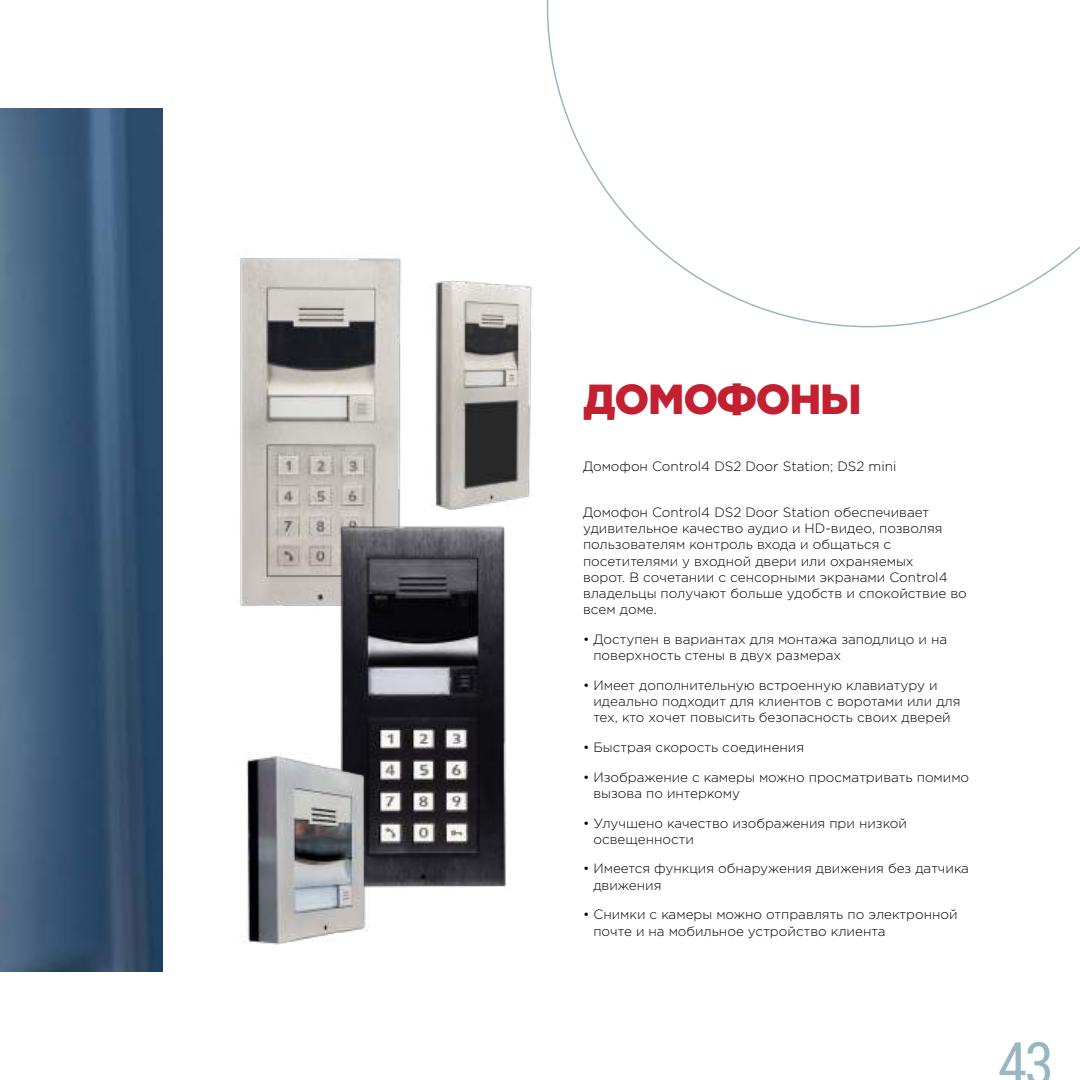
<style>
.page{position:relative;width:1080px;height:1080px;background:#fff}
.page>*{position:absolute;margin:0;border:0;box-sizing:border-box;transform-origin:0 0}
.t1{font:60px "Roboto Condensed";color:#99b7c2}
.t2{font:900 42px "Gotham Pro";letter-spacing:-.03em;color:#c32032}
.t3{font:300 13.5px/16.2px "Gotham Pro";color:#000}
</style>
<div class="page">
<img style="left:432px;top:281px;width:101px;height:229px">
<img style="left:238px;top:256px;width:164px;height:351px">
<img style="left:335px;top:522px;width:171px;height:366px">
<img style="left:244px;top:753px;width:126px;height:192px">
<img style="left:0;top:108px;width:163px;height:864px">
<svg style="left:547px;top:0;width:533px;height:327px"></svg>
<h2 class="t2" style="left:583px;top:374px;width:280px">ДОМОФОНЫ</h2>
<p class="t3" style="left:583px;top:458px;width:315px">Домофон Control4 DS2 Door Station; DS2 mini</p>
<p class="t3" style="left:583px;top:504px;width:385px">Домофон Control4 DS2 Door Station обеспечивает удивительное качество аудио и HD-видео, позволяя пользователям контроль входа и общаться с посетителями у входной двери или охраняемых<br>ворот. В сочетании с сенсорными экранами Control4 владельцы получают больше удобств и спокойствие во всем доме.</p>
<p class="t3" style="left:593px;top:631px;width:355px;text-indent:-10px">• Доступен в вариантах для монтажа заподлицо и на поверхность стены в двух размерах</p>
<p class="t3" style="left:593px;top:677px;width:369px;text-indent:-10px">• Имеет дополнительную встроенную клавиатуру и идеально подходит для клиентов с воротами или для тех, кто хочет повысить безопасность своих дверей</p>
<p class="t3" style="left:583px;top:739px;width:223px">• Быстрая скорость соединения</p>
<p class="t3" style="left:593px;top:769px;width:377px;text-indent:-10px">• Изображение с камеры можно просматривать помимо вызова по интеркому</p>
<p class="t3" style="left:593px;top:815px;width:315px;text-indent:-10px">• Улучшено качество изображения при низкой освещенности</p>
<p class="t3" style="left:593px;top:861px;width:377px;text-indent:-10px">• Имеется функция обнаружения движения без датчика движения</p>
<p class="t3" style="left:593px;top:907px;width:366px;text-indent:-10px">• Снимки с камеры можно отправлять по электронной почте и на мобильное устройство клиента</p>
<h1 class="t1" style="left:998px;top:1022px;width:58px">43</h1>
</div>
